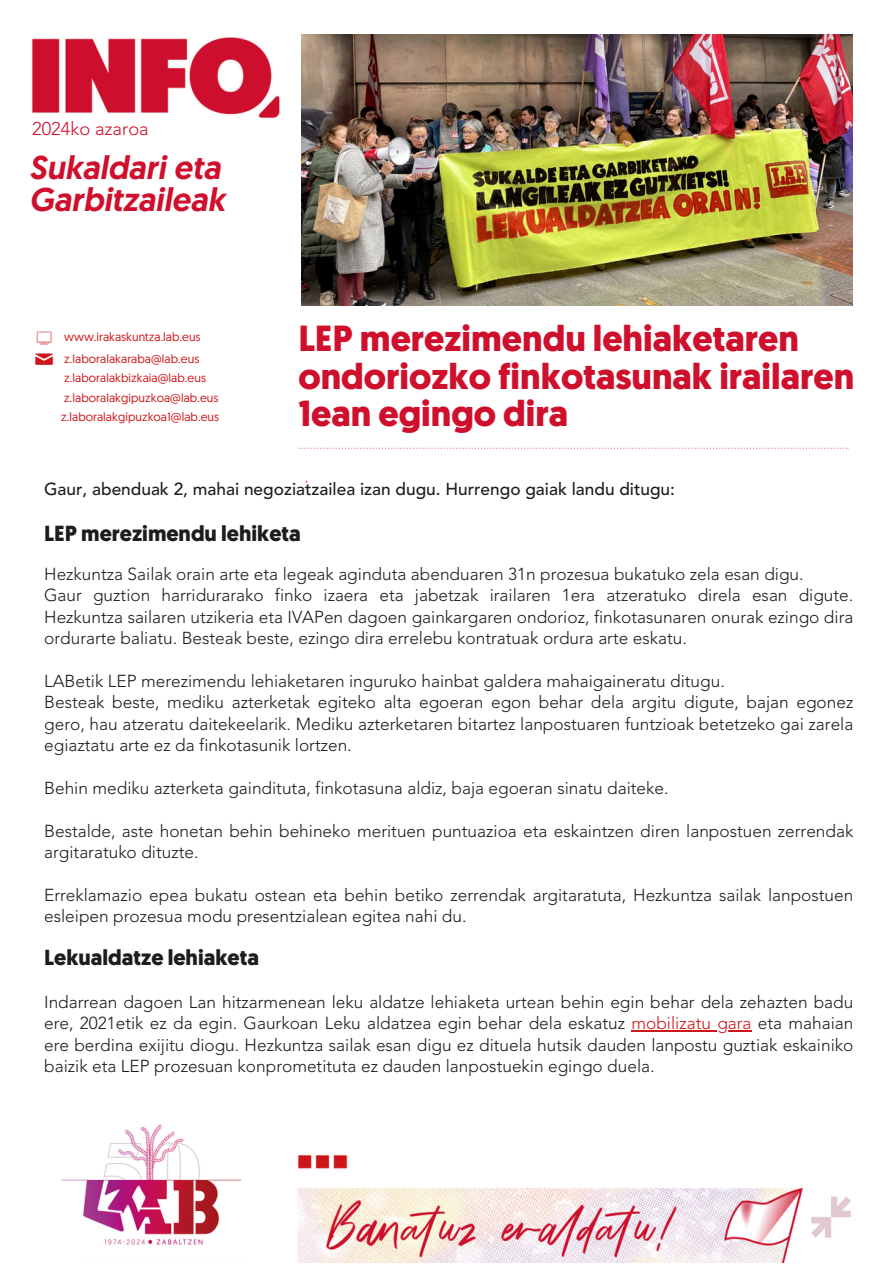
<style>
.page{position:relative;width:894px;height:1264px;background:#fff}
.page>*{position:absolute;margin:0;border:0;box-sizing:border-box;transform-origin:0 0}
.t1{font:700 36.3px/37.2px "Geomanist";color:#cf102d}
.t2{font:italic 500 33px/31.5px "Geomanist";color:#cf102d}
.t3{font:700 21.75px "Geomanist";color:#1d1d1b}
.t4{font:19.5px "entypo";color:#cd171a}
.t5{font:300 18.3px "Avenir LT Pro";letter-spacing:.005em;color:#cf102d}
.t6{font:300 17.25px/21.3px "Avenir LT Pro";color:#1d1d1b}
.t7{font:500 17.25px "Avenir LT Pro";color:#1d1d1b}
.t8{font:12px "Geomanist";letter-spacing:.005em;color:#cd171a}
.s1{color:#cd171a}
</style>
<div class="page">
<img style="left:32px;top:34px;width:821px;height:1228px">
<svg style="left:36px;top:331px;width:16px;height:14px"></svg>
<svg style="left:298px;top:447px;width:550px;height:2px"></svg>
<hr style="left:631px;top:1030px;width:120px;height:1px;background:#cd171a">
<img style="left:43px;top:1113px;width:215px;height:149px">
<img style="left:301px;top:35px;width:551px;height:271px">
<p class="t5" style="left:32px;top:121px;width:118px">2024ko azaroa</p>
<p class="t2" style="left:29px;top:155px;width:197px">Sukaldari eta<br>Garbitzaileak</p>
<h4 class="t4" style="left:35px;top:349px;width:20px">✉</h4>
<h3 class="t8" style="left:64px;top:332px;width:138px">www.irakaskuntza.lab.eus</h3>
<h4 class="t8" style="left:64px;top:354px;width:136px">z.laboralakaraba@lab.eus</h4>
<h4 class="t8" style="left:64px;top:373px;width:143px">z.laboralakbizkaia@lab.eus</h4>
<h4 class="t8" style="left:64px;top:393px;width:156px">z.laboralakgipuzkoa@lab.eus</h4>
<h4 class="t8" style="left:61px;top:412px;width:159px">z.laboralakgipuzkoa1@lab.eus</h4>
<p class="t1" style="left:298px;top:324px;width:557px">LEP merezimendu lehiaketaren ondoriozko finkotasunak irailaren<br>1ean egingo dira</p>
<p class="t7" style="left:44px;top:481px;width:632px">Gaur, abenduak 2, mahai negoziatzailea izan dugu. Hurrengo gaiak landu ditugu:</p>
<h4 class="t3" style="left:44px;top:525px;width:258px">LEP merezimendu lehiketa</h4>
<h4 class="t6" style="left:44px;top:565px;width:810px">Hezkuntza Sailak orain arte eta legeak aginduta abenduaren 31n prozesua bukatuko zela esan digu.<br>Gaur guztion harridurarako finko izaera eta jabetzak irailaren 1era atzeratuko direla esan digute.<br>Hezkuntza sailaren utzikeria eta IVAPen dagoen gainkargaren ondorioz, finkotasunaren onurak ezingo dira ordurarte baliatu. Besteak beste, ezingo dira errelebu kontratuak ordura arte eskatu.</h4>
<h1 class="t6" style="left:44px;top:672px;width:810px">LABetik LEP merezimendu lehiaketaren inguruko hainbat galdera mahaigaineratu ditugu.<br>Besteak beste, mediku azterketak egiteko alta egoeran egon behar dela argitu digute, bajan egonez gero, hau atzeratu daitekeelarik. Mediku azterketaren bitartez lanpostuaren funtzioak betetzeko gai zarela egiaztatu arte ez da finkotasunik lortzen.</h1>
<p class="t6" style="left:44px;top:778px;width:625px">Behin mediku azterketa gaindituta, finkotasuna aldiz, baja egoeran sinatu daiteke.</p>
<p class="t6" style="left:44px;top:821px;width:810px">Bestalde, aste honetan behin behineko merituen puntuazioa eta eskaintzen diren lanpostuen zerrendak argitaratuko dituzte.</p>
<h1 class="t6" style="left:44px;top:885px;width:810px">Erreklamazio epea bukatu ostean eta behin betiko zerrendak argitaratuta, Hezkuntza sailak lanpostuen esleipen prozesua modu presentzialean egitea nahi du.</h1>
<h2 class="t3" style="left:44px;top:948px;width:216px">Lekualdatze lehiaketa</h2>
<p class="t6" style="left:44px;top:992px;width:810px">Indarrean dagoen Lan hitzarmenean leku aldatze lehiaketa urtean behin egin behar dela zehazten badu ere, 2021etik ez da egin. Gaurkoan Leku aldatzea egin behar dela eskatuz <span class="s1">mobilizatu gara</span> eta mahaian</p>
<p class="t6" style="left:44px;top:1035px;width:810px">ere berdina exijitu diogu. Hezkuntza sailak esan digu ez dituela hutsik dauden lanpostu guztiak eskainiko baizik eta LEP prozesuan konprometituta ez dauden lanpostuekin egingo duela.</p>
</div>
